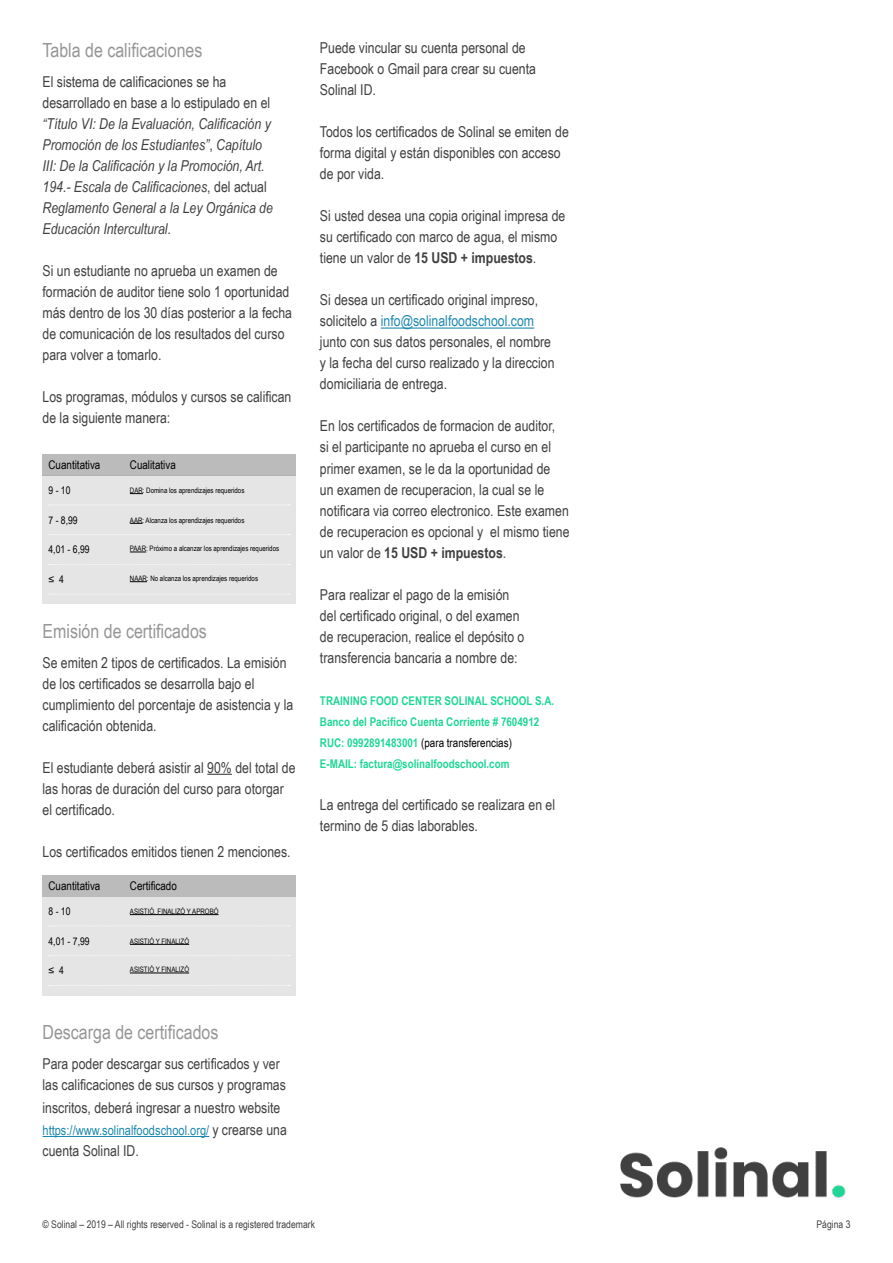
<style>
.page{position:relative;width:893px;height:1263px;background:#fff}
.page>*{position:absolute;margin:0;border:0;box-sizing:border-box;transform-origin:0 0}
.t1{font:19.5px "Arial Narrow";color:#969696}
.t2{font:15px/21px "Arial Narrow";color:#404040}
.t3{font:italic 15px/21px "Arial Narrow";color:#404040}
.t4{font:13.5px "Arial Narrow";color:#1d88af}
.t5{font:700 12px/21px "Arial Narrow";color:#1ed796}
.t6{font:12px "Arial Narrow";color:#000}
.t7{font:10.5px "Arial Narrow";color:#404040}
.t8{font:10.5px "Arial Narrow";color:#000}
.t9{font:7.5px "Arial Narrow";color:#000}
.s1{font-style:normal}
.s2{font-size:15px;color:#404040}
.s3{font-weight:700}
.s4{color:#1d88af}
.s5{font-weight:400;color:#000}
</style>
<div class="page">
<img style="left:620px;top:1147px;width:226px;height:51px">
<div style="left:43px;top:454px;width:253px;height:22px;background:#bbb"></div>
<div style="left:43px;top:476px;width:253px;height:128px;background:#e5e5e5"></div>
<svg style="left:130px;top:493px;width:13px;height:1px"></svg>
<svg style="left:49px;top:534px;width:241px;height:1px"></svg>
<svg style="left:130px;top:523px;width:13px;height:1px"></svg>
<svg style="left:49px;top:564px;width:241px;height:1px"></svg>
<svg style="left:130px;top:552px;width:16px;height:1px"></svg>
<svg style="left:49px;top:594px;width:241px;height:1px"></svg>
<svg style="left:130px;top:581px;width:17px;height:1px"></svg>
<svg style="left:207px;top:774px;width:25px;height:1px"></svg>
<div style="left:43px;top:875px;width:253px;height:21px;background:#bbb"></div>
<div style="left:43px;top:896px;width:253px;height:99px;background:#e5e5e5"></div>
<svg style="left:49px;top:925px;width:241px;height:1px"></svg>
<hr style="left:130px;top:914px;width:89px;height:1px;background:#000">
<svg style="left:49px;top:955px;width:241px;height:1px"></svg>
<hr style="left:130px;top:944px;width:59px;height:1px;background:#000">
<svg style="left:49px;top:985px;width:241px;height:1px"></svg>
<hr style="left:130px;top:973px;width:59px;height:1px;background:#000">
<hr style="left:43px;top:1136px;width:166px;height:1px;background:#1d88af">
<hr style="left:381px;top:327px;width:153px;height:2px;background:#1d88af">
<h1 class="t1" style="left:43px;top:36px;width:161px">Tabla de calificaciones</h1>
<p class="t2" style="left:43px;top:70px;width:229px">El sistema de calificaciones se ha desarrollado en base a lo estipulado en el</p>
<p class="t3" style="left:43px;top:113px;width:232px">“Título VI: De la Evaluación, Calificación y Promoción de los Estudiantes”<span class="s1">,</span> Capítulo III: De la Calificación y la Promoción, Art.<br>194.- Escala de Calificaciones<span class="s1">, del actual </span>Reglamento General a la Ley Orgánica de Educación Intercultural<span class="s1">.</span></p>
<p class="t2" style="left:43px;top:259px;width:251px">Si un estudiante no aprueba un examen de formación de auditor tiene solo 1 oportunidad más dentro de los 30 días posterior a la fecha de comunicación de los resultados del curso para volver a tomarlo.</p>
<p class="t2" style="left:43px;top:385px;width:250px">Los programas, módulos y cursos se califican de la siguiente manera:</p>
<p class="t6" style="left:48px;top:456px;width:53px">Cuantitativa</p>
<p class="t8" style="left:48px;top:482px;width:24px">9 - 10</p>
<p class="t9" style="left:130px;top:485px;width:116px">DAR: Domina los aprendizajes requeridos</p>
<p class="t6" style="left:130px;top:456px;width:47px">Cualitativa</p>
<p class="t8" style="left:48px;top:512px;width:31px">7 - 8,99</p>
<p class="t9" style="left:130px;top:514px;width:116px">AAR: Alcanza los aprendizajes requeridos</p>
<p class="t8" style="left:48px;top:542px;width:43px">4,01 - 6,99</p>
<p class="t9" style="left:130px;top:543px;width:151px">PAAR: Próximo a alcanzar los aprendizajes requeridos</p>
<p class="t8" style="left:48px;top:572px;width:17px">≤ 4</p>
<p class="t9" style="left:130px;top:573px;width:130px">NAAR: No alcanza los aprendizajes requeridos</p>
<h1 class="t1" style="left:43px;top:616px;width:166px">Emisión de certificados</h1>
<p class="t2" style="left:43px;top:651px;width:252px">Se emiten 2 tipos de certificados. La emisión de los certificados se desarrolla bajo el cumplimiento del porcentaje de asistencia y la calificación obtenida.</p>
<p class="t2" style="left:43px;top:756px;width:254px">El estudiante deberá asistir al 90% del total de las horas de duración del curso para otorgar el certificado.</p>
<p class="t2" style="left:43px;top:840px;width:250px">Los certificados emitidos tienen 2 menciones.</p>
<p class="t6" style="left:48px;top:877px;width:53px">Cuantitativa</p>
<p class="t8" style="left:48px;top:903px;width:24px">8 - 10</p>
<p class="t9" style="left:130px;top:906px;width:90px">ASISTIÓ, FINALIZÓ Y APROBÓ</p>
<p class="t6" style="left:130px;top:877px;width:49px">Certificado</p>
<p class="t8" style="left:48px;top:933px;width:43px">4,01 - 7,99</p>
<p class="t9" style="left:130px;top:935px;width:61px">ASISTIÓ Y FINALIZÓ</p>
<p class="t8" style="left:48px;top:963px;width:17px">≤ 4</p>
<p class="t9" style="left:130px;top:964px;width:61px">ASISTIÓ Y FINALIZÓ</p>
<h1 class="t1" style="left:43px;top:1018px;width:177px">Descarga de certificados</h1>
<p class="t2" style="left:43px;top:1053px;width:245px">Para poder descargar sus certificados y ver las calificaciones de sus cursos y programas</p>
<p class="t2" style="left:43px;top:1096px;width:239px">inscritos, deberá ingresar a nuestro website</p>
<p class="t4" style="left:43px;top:1120px;width:246px">https://www.solinalfoodschool.org/ <span class="s2">y crearse una</span></p>
<p class="t2" style="left:43px;top:1140px;width:98px">cuenta Solinal ID.</p>
<p class="t2" style="left:320px;top:37px;width:218px">Puede vincular su cuenta personal de<br>Facebook o Gmail para crear su cuenta<br>Solinal ID.</p>
<p class="t2" style="left:320px;top:121px;width:250px">Todos los certificados de Solinal se emiten de forma digital y están disponibles con acceso de por vida.</p>
<p class="t2" style="left:320px;top:205px;width:247px">Si usted desea una copia original impresa de su certificado con marco de agua, el mismo tiene un valor de <span class="s3">15 USD + impuestos</span>.</p>
<p class="t2" style="left:320px;top:289px;width:236px">Si desea un certificado original impreso, solicitelo a <span class="s4">info@solinalfoodschool.com </span>junto con sus datos personales, el nombre y la fecha del curso realizado y la direccion domiciliaria de entrega.</p>
<p class="t2" style="left:320px;top:415px;width:251px">En los certificados de formacion de auditor,<br>si el participante no aprueba el curso en el primer examen, se le da la oportunidad de<br>un examen de recuperacion, la cual se le notificara via correo electronico. Este examen de recuperacion es opcional y el mismo tiene un valor de <span class="s3">15 USD + impuestos</span>.</p>
<p class="t2" style="left:320px;top:583px;width:206px">Para realizar el pago de la emisión del certificado original, o del examen de recuperacion, realice el depósito o transferencia bancaria a nombre de:</p>
<p class="t5" style="left:320px;top:689px;width:236px">TRAINING FOOD CENTER SOLINAL SCHOOL S.A.<br>Banco del Pacifico Cuenta Corriente # 7604912<br>RUC: 0992891483001 <span class="s5">(para transferencias)<br></span>E-MAIL: factura@solinalfoodschool.com</p>
<p class="t2" style="left:320px;top:793px;width:237px">La entrega del certificado se realizara en el termino de 5 dias laborables.</p>
<p class="t7" style="left:43px;top:1217px;width:274px">© Solinal – 2019 – All rights reserved - Solinal is a registered trademark</p>
<p class="t7" style="left:816px;top:1217px;width:35px">Página 3</p>
</div>
